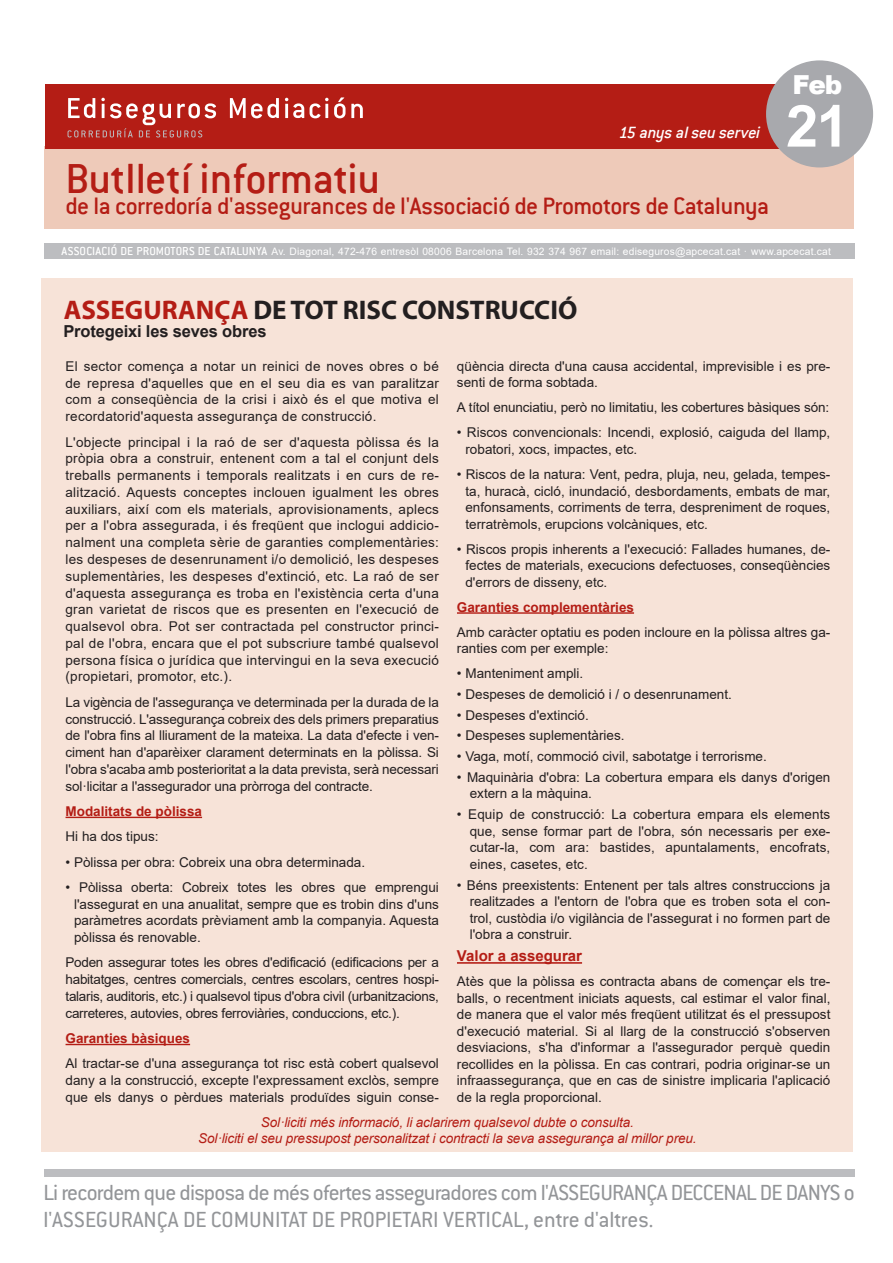
<style>
.page{position:relative;width:893px;height:1263px;background:#fff}
.page>*{position:absolute;margin:0;border:0;box-sizing:border-box;transform-origin:0 0}
.t1{font:700 58.05px "Arial";color:#fff}
.t2{font:500 46.35px "Conduit ITC";color:#b41d15}
.t3{font:700 27px "Myriad Pro";color:#231f20}
.t4{font:500 26.25px "Conduit ITC";letter-spacing:-.025em;color:#b41d15}
.t5{font:900 26.25px "Arial";color:#fff}
.t6{font:24px/27px "Conduit ITC";letter-spacing:-.03em;color:#939598}
.Estilo_de_párrafo_1{font:italic 500 18px "Conduit ITC";color:#fff}
.t7{font:700 16.5px "Arial";letter-spacing:-.01em;color:#231f20}
.titols_interior_bloc{font:700 15px "Arial";color:#b41d15}
.t8{font:13.5px/16.8px "Arial";color:#231f20;text-align:justify}
.texto{font:italic 13.5px "Arial";letter-spacing:-.01em;color:#b41d15}
.titols_interior_bloc-2{font:700 13.5px "Arial";color:#b41d15}
.t9{font:10.2px "Arial";letter-spacing:.02em;color:#fff}
.s1{font-family:"Conduit ITC";font-weight:500;font-size:12.75px}
.s2{color:#b41d15}
</style>
<div class="page">
<div style="left:44px;top:146px;width:810px;height:83px;background:#eecab9"></div>
<div style="left:45px;top:243px;width:810px;height:16px;background:#bcbdc0"></div>
<div style="left:45px;top:84px;width:808px;height:65px;background:#b41d15"></div>
<div style="left:771px;top:65px;width:97px;height:98px;background:#a8a9ad;border-radius:50%"></div>
<div style="left:766px;top:60px;width:107px;height:107px;border:10px solid #a8a9ad;border-radius:50%"></div>
<svg style="left:68px;top:98px;width:148px;height:39px"></svg>
<svg style="left:230px;top:98px;width:49px;height:20px"></svg>
<svg style="left:285px;top:98px;width:19px;height:20px"></svg>
<svg style="left:310px;top:97px;width:53px;height:21px"></svg>
<div style="left:45px;top:1169px;width:810px;height:8px;background:#bcbdc0"></div>
<div style="left:42px;top:278px;width:811px;height:873px;background:#f7e3d8"></div>
<hr style="left:66px;top:817px;width:136px;height:1px;background:#b41d15">
<hr style="left:66px;top:1044px;width:124px;height:1px;background:#b41d15">
<hr style="left:457px;top:612px;width:177px;height:2px;background:#b41d15">
<hr style="left:457px;top:962px;width:125px;height:2px;background:#b41d15">
<p class="Estilo_de_párrafo_1" style="left:618px;top:122px;width:147px">15 anys alseu servei</p>
<p class="t2" style="left:66px;top:152px;width:316px">Butlletí informatiu</p>
<p class="t4" style="left:66px;top:191px;width:705px">de la corredoría d'assegurances de l'Associació de Promotors de Catalunya</p>
<p class="t5" style="left:793px;top:66px;width:51px">Feb</p>
<p class="t1" style="left:786px;top:85px;width:64px">21</p>
<p class="t9" style="left:62px;top:245px;width:771px"><span class="s1">ASSOCIACIÓ DE PROMOTORS DE CATALUNYA</span> Av. Diagonal, 472-476 entresòl 08006 Barcelona Tel. 932 374 967 email: ediseguros@apcecat.cat · www.apcecat.cat</p>
<p class="t3" style="left:64px;top:292px;width:515px"><span class="s2">ASSEGURANÇA</span> DE TOT RISC CONSTRUCCIÓ</p>
<p class="t7" style="left:63px;top:319px;width:205px">Protegeixi les seves obres</p>
<p class="t8" style="left:66px;top:358px;width:375px">El sector comença a notar un reinici de noves obres o bé de represa d'aquelles que en el seu dia es van paralitzar com a conseqüència de la crisi i això és el que motiva el recordatorid'aquesta assegurança de construcció.</p>
<p class="t8" style="left:66px;top:433px;width:375px">L'objecte principal i la raó de ser d'aquesta pòlissa és la pròpia obra a construir, entenent com a tal el conjunt dels treballs permanents i temporals realitzats i en curs de re&shy;alització. Aquests conceptes inclouen igualment les obres auxiliars, així com els materials, aprovisionaments, aplecs per a l'obra assegurada, i és freqüent que inclogui addicio&shy;nalment una completa sèrie de garanties complementàries: les despeses de desenrunament i/o demolició, les despeses suplementàries, les despeses d'extinció, etc. La raó de ser d'aquesta assegurança es troba en l'existència certa d'una gran varietat de riscos que es presenten en l'execució de qualsevol obra. Pot ser contractada pel constructor princi&shy;pal de l'obra, encara que el pot subscriure també qualsevol persona física o jurídica que intervingui en la seva execució (propietari, promotor, etc.).</p>
<p class="t8" style="left:66px;top:693px;width:375px">La vigència de l'assegurança ve determinada per la durada de la construcció. L'assegurança cobreix des dels primers preparatius de l'obra fins al lliurament de la mateixa. La data d'efecte i ven&shy;ciment han d'aparèixer clarament determinats en la pòlissa. Si l'obra s'acaba amb posterioritat a la data prevista, serà necessari sol·licitar a l'assegurador una pròrroga del contracte.</p>
<p class="titols_interior_bloc-2" style="left:66px;top:802px;width:138px">Modalitats de pòlissa</p>
<p class="t8" style="left:66px;top:828px;width:95px">Hi ha dos tipus:</p>
<p class="t8" style="left:66px;top:853px;width:301px">• Pòlissa per obra: Cobreix una obra determinada.</p>
<p class="t8" style="left:74px;top:878px;width:366px;text-indent:-9px">• Pòlissa oberta: Cobreix totes les obres que emprengui l'assegurat en una anualitat, sempre que es trobin dins d'uns paràmetres acordats prèviament amb la companyia. Aquesta pòlissa és renovable.</p>
<p class="t8" style="left:66px;top:954px;width:375px">Poden assegurar totes les obres d'edificació (edificacions per a habitatges, centres comercials, centres escolars, centres hospi&shy;talaris, auditoris, etc.) i qualsevol tipus d'obra civil (urbanitzacions, carreteres, autovies, obres ferroviàries, conduccions, etc.).</p>
<p class="titols_interior_bloc-2" style="left:66px;top:1029px;width:126px">Garanties bàsiques</p>
<p class="t8" style="left:66px;top:1055px;width:375px">Al tractar-se d'una assegurança tot risc està cobert qualsevol dany a la construcció, excepte l'expressament exclòs, sempre que els danys o pèrdues materials produïdes siguin conse-</p>
<p class="t8" style="left:457px;top:358px;width:375px">qüència directa d'una causa accidental, imprevisible i es pre&shy;senti de forma sobtada.</p>
<p class="t8" style="left:457px;top:399px;width:374px">A títol enunciatiu, però no limitatiu, les cobertures bàsiques són:</p>
<p class="t8" style="left:465px;top:424px;width:366px;text-indent:-9px">• Riscos convencionals: Incendi, explosió, caiguda del llamp, robatori, xocs, impactes, etc.</p>
<p class="t8" style="left:465px;top:466px;width:366px;text-indent:-9px">• Riscos de la natura: Vent, pedra, pluja, neu, gelada, tempes&shy;ta, huracà, cicló, inundació, desbordaments, embats de mar, enfonsaments, corriments de terra, despreniment de roques, terratrèmols, erupcions volcàniques, etc.</p>
<p class="t8" style="left:465px;top:540px;width:366px;text-indent:-9px">• Riscos propis inherents a l'execució: Fallades humanes, de&shy;fectes de materials, execucions defectuoses, conseqüències d'errors de disseny, etc.</p>
<p class="titols_interior_bloc-2" style="left:457px;top:597px;width:179px">Garanties complementàries</p>
<p class="t8" style="left:457px;top:623px;width:375px">Amb caràcter optatiu es poden incloure en la pòlissa altres ga&shy;ranties com per exemple:</p>
<p class="t8" style="left:457px;top:665px;width:128px">• Manteniment ampli.</p>
<p class="t8" style="left:457px;top:686px;width:276px">• Despeses de demolició i / o desenrunament.</p>
<p class="t8" style="left:457px;top:706px;width:133px">• Despeses d'extinció.</p>
<p class="t8" style="left:457px;top:727px;width:169px">• Despeses suplementàries.</p>
<p class="t8" style="left:457px;top:748px;width:311px">• Vaga, motí, commoció civil, sabotatge i terrorisme.</p>
<p class="t8" style="left:470px;top:769px;width:362px;text-indent:-13px">• Maquinària d'obra: La cobertura empara els danys d'origen extern a la màquina.</p>
<p class="t8" style="left:470px;top:806px;width:362px;text-indent:-13px">• Equip de construcció: La cobertura empara els elements que, sense formar part de l'obra, són necessaris per exe&shy;cutar-la, com ara: bastides, apuntalaments, encofrats, eines, casetes, etc.</p>
<p class="t8" style="left:470px;top:876px;width:362px;text-indent:-13px">• Béns preexistents: Entenent per tals altres construccions ja realitzades a l'entorn de l'obra que es troben sota el con&shy;trol, custòdia i/o vigilància de l'assegurat i no formen part de l'obra a construir.</p>
<p class="titols_interior_bloc" style="left:457px;top:945px;width:127px">Valor a assegurar</p>
<p class="t8" style="left:457px;top:973px;width:375px">Atès que la pòlissa es contracta abans de començar els tre&shy;balls, o recentment iniciats aquests, cal estimar el valor final, de manera que el valor més freqüent utilitzat és el pressupost d'execució material. Si al llarg de la construcció s'observen desviacions, s'ha d'informar a l'assegurador perquè quedin recollides en la pòlissa. En cas contrari, podria originar-se un infraassegurança, que en cas de sinistre implicaria l'aplicació de la regla proporcional.</p>
<p class="texto" style="left:261px;top:1113px;width:374px">Sol·liciti més informació, li aclarirem qualsevol dubte o consulta.</p>
<p class="texto" style="left:198px;top:1129px;width:500px">Sol·liciti el seu pressupost personalitzat i contracti la seva assegurança al millor preu.</p>
<p class="t6" style="left:43px;top:1178px;width:813px">Li recordem que disposa de més ofertes asseguradores com l'ASSEGURANÇA DECCENAL DE DANYS o l'ASSEGURANÇA DE COMUNITAT DE PROPIETARI VERTICAL, entre d'altres.</p>
</div>
